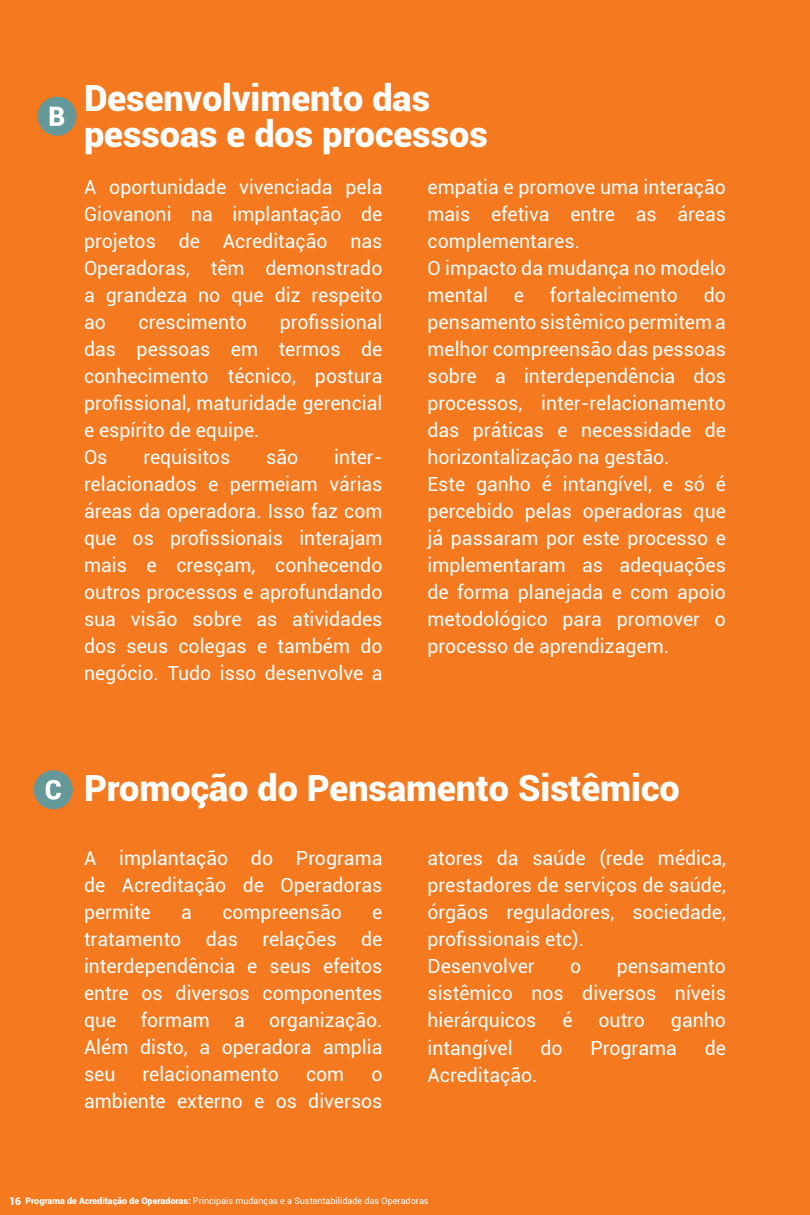
<style>
.page{position:relative;width:810px;height:1215px;background:#f4791f}
.page>*{position:absolute;margin:0;border:0;box-sizing:border-box;transform-origin:0 0}
.t1{font:900 36px/35.7px "Roboto";color:#fff}
.t2{font:19.5px/27px "Roboto";color:#fff;text-align:justify}
.t3{font:9px "Roboto";color:#fff}
.s1{font-weight:900;font-size:10.5px}
.s2{font-weight:900}
</style>
<div class="page">
<div style="left:38px;top:97px;width:38px;height:39px;background:#659999;border-radius:50%"></div>
<svg style="left:50px;top:107px;width:14px;height:19px"></svg>
<div style="left:34px;top:770px;width:39px;height:39px;background:#659999;border-radius:50%"></div>
<svg style="left:46px;top:780px;width:15px;height:20px"></svg>
<h1 class="t1" style="left:84px;top:79px;width:405px">Desenvolvimento das pessoas e dos processos</h1>
<p class="t2" style="left:84px;top:173px;width:300px">A oportunidade vivenciada pela Giovanoni na implantação de projetos de Acreditação nas Operadoras, têm demonstrado a grandeza no que diz respeito ao</p>
<p class="t2" style="left:84px;top:308px;width:300px;text-align:left;text-indent:196px">profissional das pessoas em termos de conhecimento técnico, postura profissional, maturidade gerencial e espírito de equipe.<br>Os</p>
<p class="t2" style="left:139px;top:308px;width:110px">crescimento</p>
<p class="t2" style="left:84px;top:443px;width:300px;text-indent:250px">inter&shy;relacionados e permeiam várias áreas da operadora. Isso faz com que os profissionais interajam mais e cresçam, conhecendo outros processos e aprofundando sua visão sobre as atividades dos seus colegas e também do negócio. Tudo isso desenvolve a</p>
<p class="t2" style="left:143px;top:443px;width:88px">requisitos</p>
<p class="t2" style="left:266px;top:443px;width:33px">são</p>
<p class="t2" style="left:427px;top:173px;width:300px;text-align:left">empatia e promove uma interação mais efetiva entre as áreas complementares.<br>O impacto da mudança no modelo mental</p>
<p class="t2" style="left:514px;top:281px;width:12px">e</p>
<p class="t2" style="left:550px;top:281px;width:129px">fortalecimento</p>
<p class="t2" style="left:427px;top:281px;width:300px;text-align:left;text-indent:276px">do pensamento sistêmico permitem a melhor compreensão das pessoas sobre a interdependência dos processos, inter-relacionamento das práticas e necessidade de horizontalização na gestão.<br>Este ganho é intangível, e só é percebido pelas operadoras que já passaram por este processo e implementaram as adequações de forma planejada e com apoio metodológico para promover o processo de aprendizagem.</p>
<h1 class="t1" style="left:84px;top:769px;width:597px">Promoção do Pensamento Sistêmico</h1>
<p class="t2" style="left:84px;top:844px;width:300px">A implantação do Programa de Acreditação de Operadoras permite</p>
<p class="t2" style="left:181px;top:898px;width:12px">a</p>
<p class="t2" style="left:222px;top:898px;width:121px">compreensão</p>
<p class="t2" style="left:372px;top:898px;width:12px">e</p>
<p class="t2" style="left:84px;top:925px;width:300px;text-indent:277px">de interdependência e seus efeitos entre os diversos componentes que formam a organização.<br>Além disto, a operadora amplia seu</p>
<p class="t2" style="left:84px;top:925px;width:99px">tratamento</p>
<p class="t2" style="left:206px;top:925px;width:33px">das</p>
<p class="t2" style="left:262px;top:925px;width:76px">relações</p>
<p class="t2" style="left:143px;top:1060px;width:138px">relacionamento</p>
<p class="t2" style="left:306px;top:1060px;width:40px">com</p>
<p class="t2" style="left:84px;top:1060px;width:300px;text-align:right">o<br>ambiente externo e os diversos</p>
<p class="t2" style="left:427px;top:844px;width:300px;text-align:left">atores da saúde (rede médica, prestadores de serviços de saúde, órgãos reguladores, sociedade, profissionais etc).<br>Desenvolver</p>
<p class="t2" style="left:427px;top:952px;width:300px;text-indent:189px">pensamento sistêmico nos diversos níveis hierárquicos</p>
<p class="t2" style="left:570px;top:952px;width:13px">o</p>
<p class="t2" style="left:562px;top:1006px;width:12px">é</p>
<p class="t2" style="left:599px;top:1006px;width:48px">outro</p>
<p class="t2" style="left:671px;top:1006px;width:57px">ganho</p>
<p class="t2" style="left:427px;top:1033px;width:87px">intangível</p>
<p class="t2" style="left:540px;top:1033px;width:24px">do</p>
<p class="t2" style="left:590px;top:1033px;width:88px">Programa</p>
<p class="t2" style="left:705px;top:1033px;width:23px">de</p>
<p class="t2" style="left:427px;top:1060px;width:111px">Acreditação.</p>
<p class="t3" style="left:9px;top:1194px;width:421px"><span class="s1">16</span> <span class="s2">Programa de Acreditação de Operadoras:</span> Principais mudanças e a Sustentabilidade das Operadoras</p>
</div>
